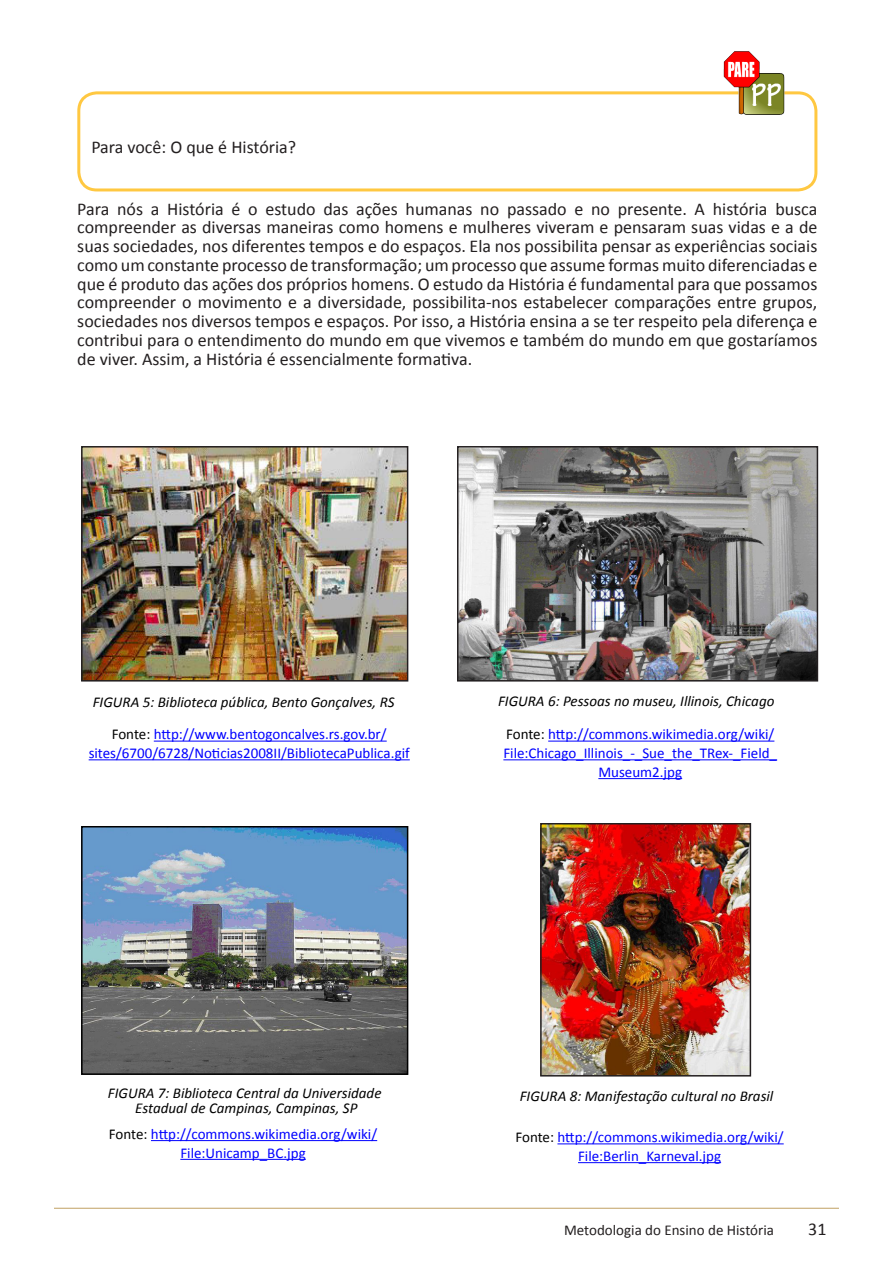
<style>
.page{position:relative;width:893px;height:1263px;background:#fff}
.page>*{position:absolute;margin:0;border:0;box-sizing:border-box;transform-origin:0 0}
.Texto{font:18px/18.8px "Calibri";color:#231f20;text-align:justify}
.Texto-2{font:15px/18.8px "Calibri";color:#00f;text-align:center}
.Texto_figura{font:italic 15px "Calibri";color:#000}
.t1{font:15px "Calibri";color:#231f20}
.s1{color:#000}
</style>
<div class="page">
<hr style="left:54px;top:1208px;width:785px;height:1px;background:#c0a062">
<div style="left:77px;top:91px;width:740px;height:100px;border:3px solid #ffc841;border-radius:18px"></div>
<img style="left:723px;top:51px;width:65px;height:64px">
<img style="left:84px;top:449px;width:321px;height:229px">
<div style="left:81px;top:446px;width:327px;height:235px;border:2px solid #231f20"></div>
<hr style="left:154px;top:741px;width:233px;height:1px;background:#00f">
<hr style="left:89px;top:759px;width:321px;height:1px;background:#00f">
<img style="left:460px;top:449px;width:355px;height:229px">
<div style="left:457px;top:446px;width:361px;height:235px;border:2px solid #231f20"></div>
<hr style="left:548px;top:741px;width:226px;height:1px;background:#00f">
<hr style="left:503px;top:759px;width:274px;height:1px;background:#00f">
<hr style="left:598px;top:778px;width:84px;height:1px;background:#00f">
<img style="left:84px;top:829px;width:321px;height:243px">
<div style="left:81px;top:826px;width:327px;height:249px;border:2px solid #000"></div>
<hr style="left:151px;top:1140px;width:226px;height:1px;background:#00f">
<hr style="left:180px;top:1159px;width:126px;height:1px;background:#00f">
<img style="left:543px;top:826px;width:205px;height:247px">
<div style="left:540px;top:823px;width:211px;height:253px;border:2px solid #231f20"></div>
<hr style="left:557px;top:1143px;width:227px;height:1px;background:#00f">
<hr style="left:578px;top:1162px;width:143px;height:1px;background:#00f">
<p class="Texto" style="left:91px;top:137px;width:206px">Para você: O que é História?</p>
<p class="Texto" style="left:77px;top:198px;width:742px">Para nós a História é o estudo das ações humanas no passado e no presente. A história busca compreender as diversas maneiras como homens e mulheres viveram e pensaram suas vidas e a de suas sociedades, nos diferentes tempos e do espaços. Ela nos possibilita pensar as experiências sociais como um constante processo de transformação; um processo que assume formas muito diferenciadas e que é produto das ações dos próprios homens. O estudo da História é fundamental para que possamos compreender o movimento e a diversidade, possibilita-nos estabelecer comparações entre grupos, sociedades nos diversos tempos e espaços. Por isso, a História ensina a se ter respeito pela diferença e contribui para o entendimento do mundo em que vivemos e também do mundo em que gostaríamos de viver. Assim, a História é essencialmente formativa.</p>
<p class="Texto_figura" style="left:93px;top:693px;width:303px">FIGURA 5: Biblioteca pública, Bento Gonçalves, RS</p>
<p class="Texto-2" style="left:89px;top:724px;width:323px"><span class="s1">Fonte:</span> http://www.bentogoncalves.rs.gov.br/ sites/6700/6728/Noticias2008II/BibliotecaPublica.gif</p>
<p class="Texto_figura" style="left:498px;top:691px;width:278px">FIGURA 6: Pessoas no museu, Illinois, Chicago</p>
<p class="Texto-2" style="left:503px;top:724px;width:275px"><span class="s1">Fonte:</span> http://commons.wikimedia.org/wiki/<br>File:Chicago_Illinois_-_Sue_the_TRex-_Field_<br>Museum2.jpg</p>
<p class="Texto_figura" style="left:108px;top:1083px;width:275px">FIGURA 7: Biblioteca Central da Universidade</p>
<p class="Texto_figura" style="left:135px;top:1098px;width:224px">Estadual de Campinas, Campinas, SP</p>
<p class="Texto-2" style="left:109px;top:1124px;width:270px"><span class="s1">Fonte:</span> http://commons.wikimedia.org/wiki/<br>File:Unicamp_BC.jpg</p>
<p class="Texto_figura" style="left:520px;top:1086px;width:255px">FIGURA 8: Manifestação cultural no Brasil</p>
<p class="Texto-2" style="left:515px;top:1127px;width:270px"><span class="s1">Fonte:</span> http://commons.wikimedia.org/wiki/<br>File:Berlin_Karneval.jpg</p>
<p class="t1" style="left:564px;top:1220px;width:211px">Metodologia do Ensino de História</p>
<p class="Texto" style="left:808px;top:1219px;width:20px">31</p>
</div>
